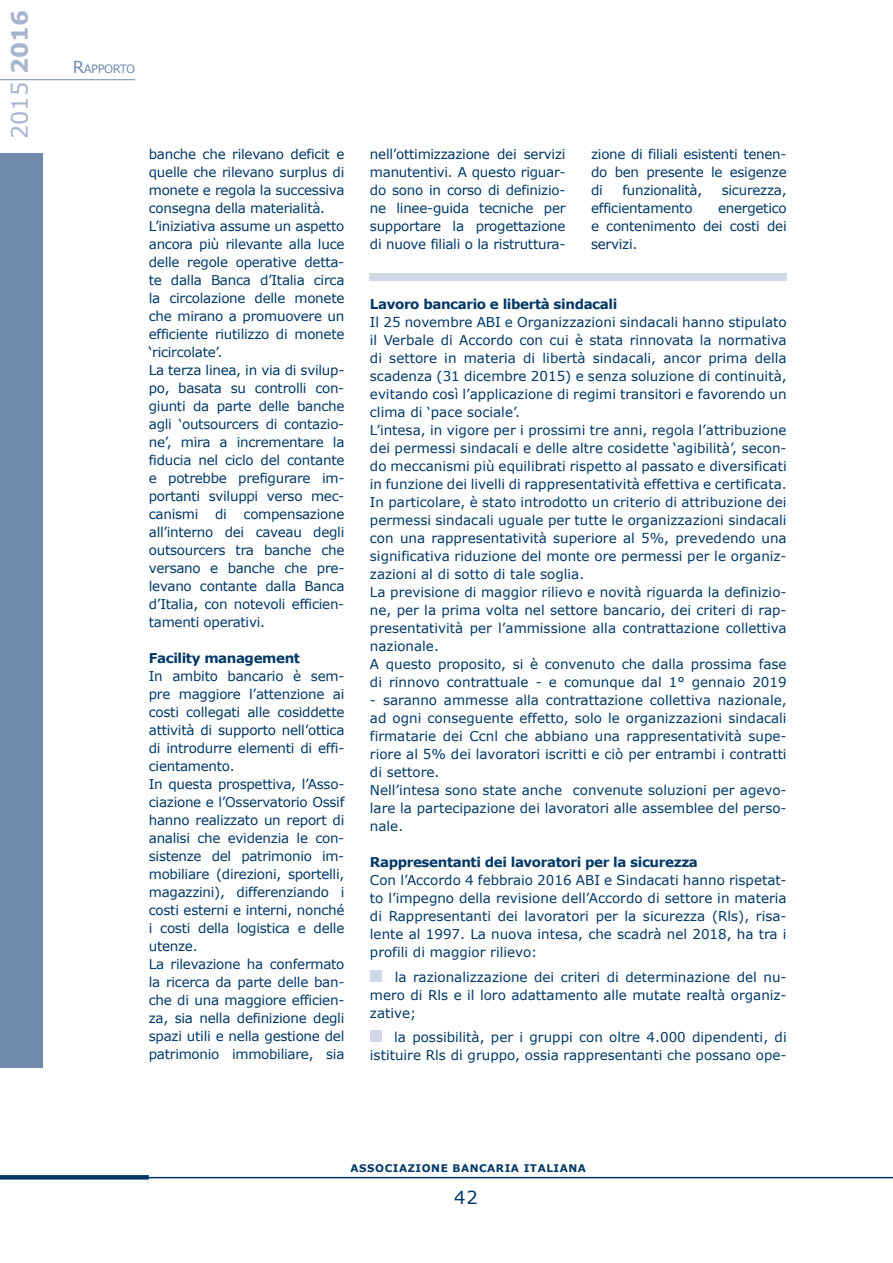
<style>
.page{position:relative;width:893px;height:1263px;background:#fff}
.page>*{position:absolute;margin:0;border:0;box-sizing:border-box;transform-origin:0 0}
.t1{font:22.5px "Verdana";color:#a7b4ce}
.t2{font:18px "Verdana";color:#003866}
.t3{font:13.5px/18px "Verdana";color:#003866;text-align:justify}
.t4{font:13.5px/18px "Verdana";letter-spacing:-.02em;color:#003866}
.t5{font:700 13.5px "Verdana";letter-spacing:-.03em;color:#003866}
.t6{font:11.55px "Verdana";letter-spacing:-.045em;color:#7189ad}
.t7{font:700 10.5px "Verdana";letter-spacing:.05em;color:#003866}
.s1{font-weight:700}
.s2{font-size:16.5px}
</style>
<div class="page">
<div style="left:0;top:153px;width:43px;height:914px;background:#7189ad"></div>
<hr style="left:0;top:1177px;width:893px;height:1px;background:#003866">
<svg style="left:0;top:1175px;width:149px;height:4px"></svg>
<hr style="left:0;top:79px;width:135px;height:1px;background:#7189ad">
<div style="left:370px;top:970px;width:11px;height:11px;background:#d1d8e7"></div>
<div style="left:370px;top:1030px;width:11px;height:11px;background:#d1d8e7"></div>
<div style="left:369px;top:273px;width:418px;height:8px;background:#d1d8e7"></div>
<h1 class="t1" style="left:5px;top:139px;width:131px;rotate:-90deg">2015 <span class="s1">2016</span></h1>
<p class="t6" style="left:73px;top:61px;width:64px"><span class="s2">R</span>APPORTO</p>
<p class="t4" style="left:149px;top:145px;width:197px">banche che rilevano deficit e quelle che rilevano surplus di monete e regola la successiva consegna della materialità.<br>L’iniziativa assume un aspetto ancora più rilevante alla luce delle regole operative detta&shy;te dalla Banca d’Italia circa la circolazione delle monete che mirano a promuovere un efficiente riutilizzo di monete ‘ricircolate’.<br>La terza linea, in via di svilup&shy;po, basata su controlli con&shy;giunti da parte delle banche agli ‘outsourcers di contazio&shy;ne’, mira a incrementare la fiducia nel ciclo del contante e potrebbe prefigurare im&shy;portanti sviluppi verso mec&shy;canismi di compensazione all’interno dei caveau degli outsourcers tra banche che versano e banche che pre&shy;levano contante dalla Banca d’Italia, con notevoli efficien&shy;tamenti operativi.</p>
<p class="t5" style="left:149px;top:649px;width:153px">Facility management</p>
<p class="t4" style="left:149px;top:667px;width:197px">In ambito bancario è sem&shy;pre maggiore l’attenzione ai costi collegati alle cosiddette attività di supporto nell’ottica di introdurre elementi di effi&shy;cientamento.<br>In questa prospettiva, l’Asso&shy;ciazione e l’Osservatorio Ossif hanno realizzato un report di analisi che evidenzia le con&shy;sistenze del patrimonio im&shy;mobiliare (direzioni, sportelli, magazzini), differenziando i costi esterni e interni, nonché i costi della logistica e delle utenze.<br>La rilevazione ha confermato la ricerca da parte delle ban&shy;che di una maggiore efficien&shy;za, sia nella definizione degli spazi utili e nella gestione del patrimonio immobiliare, sia</p>
<p class="t3" style="left:370px;top:145px;width:197px">nell’ottimizzazione dei servizi manutentivi. A questo riguar&shy;do sono in corso di definizio&shy;ne linee-guida tecniche per supportare la progettazione di nuove filiali o la ristruttura-</p>
<p class="t3" style="left:591px;top:145px;width:197px">zione di filiali esistenti tenen&shy;do ben presente le esigenze di</p>
<p class="t4" style="left:622px;top:181px;width:81px">funzionalità,</p>
<p class="t4" style="left:722px;top:181px;width:66px">sicurezza,</p>
<p class="t4" style="left:591px;top:199px;width:103px">efficientamento</p>
<p class="t3" style="left:591px;top:199px;width:197px;text-indent:127px">energetico e contenimento dei costi dei servizi.</p>
<p class="t5" style="left:370px;top:295px;width:249px">Lavoro bancario e libertà sindacali</p>
<p class="t3" style="left:370px;top:313px;width:418px;text-align:left">Il 25 novembre ABI e Organizzazioni sindacali hanno stipulato il Verbale di Accordo con cui è stata rinnovata la normativa di settore in materia di libertà sindacali, ancor prima della scadenza (31 dicembre 2015) e senza soluzione di continuità, evitando così l’applicazione di regimi transitori e favorendo un clima di ‘pace sociale’.<br>L’intesa, in vigore per i prossimi tre anni, regola l’attribuzione dei permessi sindacali e delle altre cosidette ‘agibilità’, secon&shy;do meccanismi più equilibrati rispetto al passato e diversificati in funzione dei livelli di rappresentatività effettiva e certificata.<br>In particolare, è stato introdotto un criterio di attribuzione dei permessi sindacali uguale per tutte le organizzazioni sindacali con una rappresentatività superiore al 5%, prevedendo una significativa riduzione del monte ore permessi per le organiz&shy;zazioni al di sotto di tale soglia.<br>La previsione di maggior rilievo e novità riguarda la definizio&shy;ne, per la prima volta nel settore bancario, dei criteri di rap&shy;presentatività per l’ammissione alla contrattazione collettiva nazionale.<br>A questo proposito, si è convenuto che dalla prossima fase di rinnovo contrattuale - e comunque dal 1° gennaio 2019</p>
<p class="t3" style="left:370px;top:691px;width:418px;text-align:left">- saranno ammesse alla contrattazione collettiva nazionale, ad ogni conseguente effetto, solo le organizzazioni sindacali firmatarie dei Ccnl che abbiano una rappresentatività supe&shy;riore al 5% dei lavoratori iscritti e ciò per entrambi i contratti di settore.<br>Nell’intesa sono state anche convenute soluzioni per agevo&shy;lare la partecipazione dei lavoratori alle assemblee del perso&shy;nale.</p>
<p class="t5" style="left:370px;top:853px;width:330px">Rappresentanti dei lavoratori per la sicurezza</p>
<p class="t3" style="left:370px;top:871px;width:418px">Con l’Accordo 4 febbraio 2016 ABI e Sindacati hanno rispetat&shy;to l’impegno della revisione dell’Accordo di settore in materia di Rappresentanti dei lavoratori per la sicurezza (Rls), risa&shy;lente al 1997. La nuova intesa, che scadrà nel 2018, ha tra i profili di maggior rilievo:</p>
<p class="t3" style="left:370px;top:968px;width:418px;text-indent:25px">la razionalizzazione dei criteri di determinazione del nu&shy;mero di Rls e il loro adattamento alle mutate realtà organiz&shy;zative;</p>
<p class="t3" style="left:370px;top:1028px;width:418px;text-align:right">la possibilità, per i gruppi con oltre 4.000 dipendenti, di istituire Rls di gruppo, ossia rappresentanti che possano ope-</p>
<p class="t7" style="left:351px;top:1161px;width:237px">ASSOCIAZIONE BANCARIA ITALIANA</p>
<h2 class="t2" style="left:454px;top:1186px;width:25px">42</h2>
</div>
